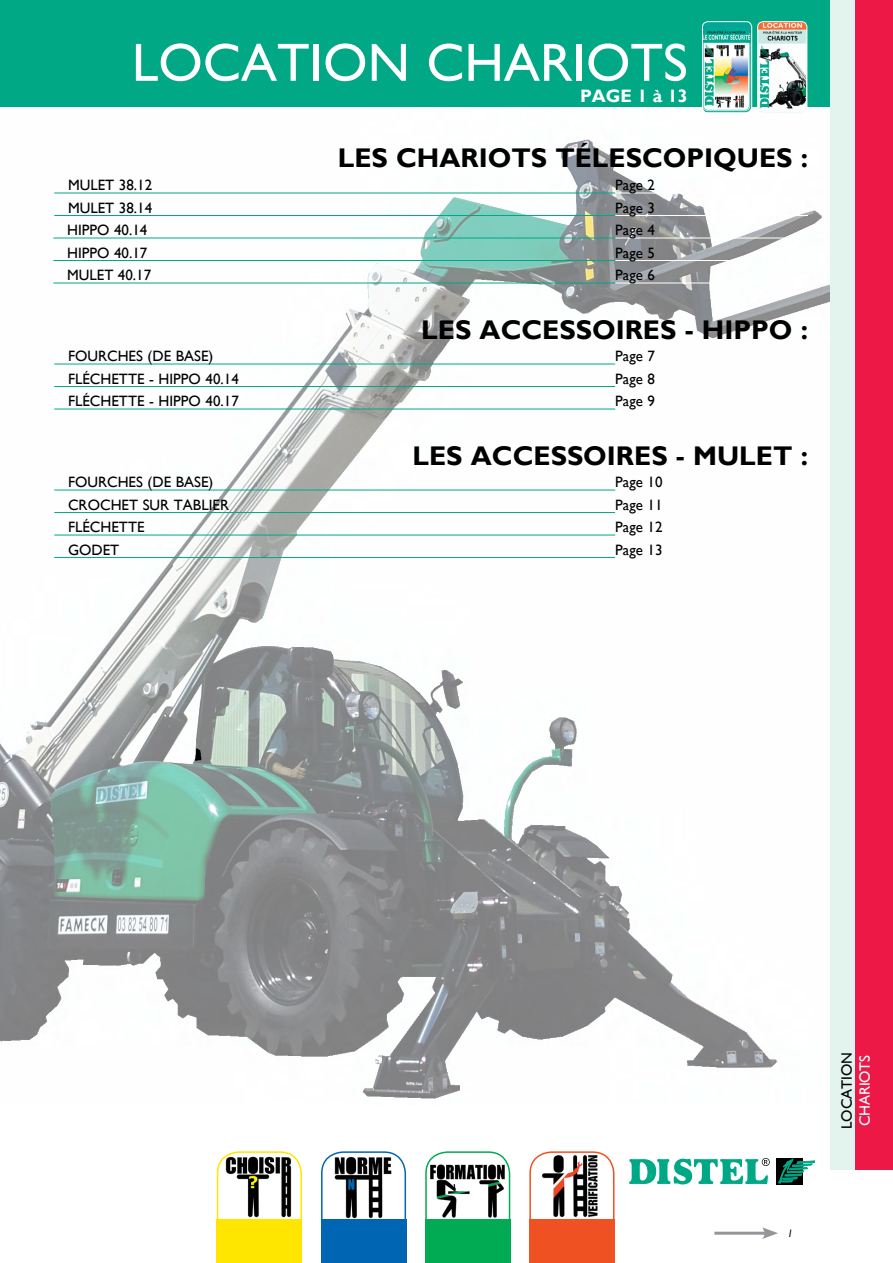
<style>
.page{position:relative;width:893px;height:1263px;background:#fff}
.page>*{position:absolute;margin:0;border:0;box-sizing:border-box;transform-origin:0 0}
.t1{font:54px "Gill Sans";color:#fff}
.t2{font:700 27px "Gill Sans";color:#000}
.t3{font:700 18px "Gill Sans";color:#fff}
.t4{font:15px "Gill Sans";color:#000}
.t5{font:15px "Gill Sans";letter-spacing:-.015em;color:#fff}
.t6{font:italic 10.5px "Gill Sans";color:#000}
</style>
<div class="page">
<img style="left:0;top:106px;width:829px;height:993px">
<div style="left:776px;top:1158px;width:26px;height:26px;background:#000"></div>
<svg style="left:778px;top:1159px;width:37px;height:24px"></svg>
<svg style="left:628px;top:1158px;width:142px;height:27px"></svg>
<hr style="left:714px;top:1232px;width:54px;height:3px;background:#939598">
<svg style="left:762px;top:1227px;width:16px;height:12px"></svg>
<div style="left:0;top:0;width:830px;height:106px;background:#00a886"></div>
<img style="left:758px;top:22px;width:49px;height:91px">
<div style="left:757px;top:21px;width:50px;height:93px;border:1px solid #fff;border-radius:6px"></div>
<img style="left:702px;top:22px;width:50px;height:91px">
<div style="left:702px;top:21px;width:50px;height:93px;border:1px solid #fff;border-radius:6px"></div>
<hr style="left:54px;top:193px;width:561px;height:1px;background:#00a886">
<hr style="left:615px;top:193px;width:193px;height:1px;background:#fff">
<hr style="left:21px;top:215px;width:33px;height:1px;background:#fff">
<hr style="left:54px;top:215px;width:561px;height:1px;background:#00a886">
<hr style="left:615px;top:215px;width:193px;height:1px;background:#fff">
<hr style="left:21px;top:238px;width:32px;height:1px;background:#fff">
<hr style="left:53px;top:238px;width:562px;height:1px;background:#00a886">
<hr style="left:615px;top:238px;width:193px;height:1px;background:#fff">
<hr style="left:21px;top:260px;width:32px;height:1px;background:#fff">
<hr style="left:53px;top:260px;width:562px;height:1px;background:#00a886">
<hr style="left:615px;top:260px;width:193px;height:1px;background:#fff">
<hr style="left:21px;top:283px;width:32px;height:1px;background:#fff">
<hr style="left:53px;top:283px;width:562px;height:1px;background:#00a886">
<hr style="left:615px;top:283px;width:193px;height:1px;background:#fff">
<hr style="left:54px;top:364px;width:561px;height:1px;background:#00a886">
<hr style="left:615px;top:364px;width:193px;height:1px;background:#fff">
<hr style="left:21px;top:386px;width:33px;height:1px;background:#fff">
<hr style="left:54px;top:386px;width:561px;height:1px;background:#00a886">
<hr style="left:615px;top:386px;width:193px;height:1px;background:#fff">
<hr style="left:21px;top:408px;width:33px;height:2px;background:#fff">
<hr style="left:54px;top:409px;width:561px;height:1px;background:#00a886">
<hr style="left:615px;top:409px;width:193px;height:1px;background:#fff">
<hr style="left:54px;top:490px;width:561px;height:1px;background:#00a886">
<hr style="left:615px;top:490px;width:193px;height:1px;background:#fff">
<hr style="left:21px;top:512px;width:33px;height:1px;background:#fff">
<hr style="left:54px;top:512px;width:561px;height:1px;background:#00a886">
<hr style="left:615px;top:512px;width:193px;height:1px;background:#fff">
<hr style="left:21px;top:534px;width:33px;height:2px;background:#fff">
<hr style="left:54px;top:535px;width:561px;height:1px;background:#00a886">
<hr style="left:615px;top:535px;width:193px;height:1px;background:#fff">
<hr style="left:21px;top:557px;width:33px;height:1px;background:#fff">
<hr style="left:54px;top:557px;width:561px;height:1px;background:#00a886">
<hr style="left:615px;top:557px;width:193px;height:1px;background:#fff">
<img style="left:430px;top:1163px;width:77px;height:55px">
<div style="left:425px;top:1151px;width:85px;height:89px;border:2px solid #00ab54;border-radius:21px"></div>
<img style="left:224px;top:1155px;width:68px;height:63px">
<div style="left:217px;top:1151px;width:85px;height:89px;border:2px solid #ffe600;border-radius:21px"></div>
<img style="left:334px;top:1154px;width:58px;height:64px">
<div style="left:321px;top:1151px;width:85px;height:89px;border:2px solid #0066b3;border-radius:21px"></div>
<img style="left:542px;top:1154px;width:59px;height:63px">
<div style="left:529px;top:1151px;width:85px;height:89px;border:2px solid #f05123;border-radius:21px"></div>
<div style="left:217px;top:1219px;width:85px;height:44px;background:#ffe600"></div>
<div style="left:321px;top:1219px;width:85px;height:44px;background:#0066b3"></div>
<div style="left:425px;top:1219px;width:85px;height:44px;background:#00ab54"></div>
<div style="left:529px;top:1219px;width:85px;height:44px;background:#f05123"></div>
<div style="left:830px;top:0;width:63px;height:1169px;background:#e3f3ee"></div>
<div style="left:855px;top:0;width:38px;height:1169px;background:#ed1846"></div>
<h1 class="t1" style="left:132px;top:31px;width:557px">LOCATION CHARIOTS</h1>
<p class="t3" style="left:580px;top:85px;width:109px">PAGE 1 à 13</p>
<h2 class="t2" style="left:338px;top:142px;width:472px">LES CHARIOTS TÉLESCOPIQUES :</h2>
<p class="t4" style="left:68px;top:176px;width:86px">MULET 38.12</p>
<p class="t4" style="left:615px;top:176px;width:41px">Page 2</p>
<p class="t4" style="left:68px;top:199px;width:86px">MULET 38.14</p>
<p class="t4" style="left:615px;top:199px;width:41px">Page 3</p>
<p class="t4" style="left:67px;top:221px;width:82px">HIPPO 40.14</p>
<p class="t4" style="left:615px;top:221px;width:41px">Page 4</p>
<p class="t4" style="left:67px;top:244px;width:82px">HIPPO 40.17</p>
<p class="t4" style="left:615px;top:244px;width:41px">Page 5</p>
<p class="t4" style="left:67px;top:266px;width:86px">MULET 40.17</p>
<p class="t4" style="left:615px;top:266px;width:41px">Page 6</p>
<h2 class="t2" style="left:421px;top:313px;width:388px">LES ACCESSOIRES - HIPPO :</h2>
<p class="t4" style="left:68px;top:347px;width:147px">FOURCHES (DE BASE)</p>
<p class="t4" style="left:615px;top:347px;width:41px">Page 7</p>
<p class="t4" style="left:68px;top:370px;width:172px">FLÉCHETTE - HIPPO 40.14</p>
<p class="t4" style="left:615px;top:370px;width:41px">Page 8</p>
<p class="t4" style="left:68px;top:392px;width:172px">FLÉCHETTE - HIPPO 40.17</p>
<p class="t4" style="left:615px;top:392px;width:41px">Page 9</p>
<h2 class="t2" style="left:412px;top:439px;width:397px">LES ACCESSOIRES - MULET :</h2>
<p class="t4" style="left:68px;top:473px;width:147px">FOURCHES (DE BASE)</p>
<p class="t4" style="left:615px;top:473px;width:49px">Page 10</p>
<p class="t4" style="left:68px;top:496px;width:163px">CROCHET SUR TABLIER</p>
<p class="t4" style="left:615px;top:496px;width:49px">Page 11</p>
<p class="t4" style="left:68px;top:518px;width:78px">FLÉCHETTE</p>
<p class="t4" style="left:615px;top:518px;width:49px">Page 12</p>
<p class="t4" style="left:68px;top:541px;width:53px">GODET</p>
<p class="t4" style="left:615px;top:541px;width:49px">Page 13</p>
<p class="t6" style="left:787px;top:1227px;width:7px">1</p>
<p class="t4" style="left:838px;top:1129px;width:79px;rotate:-90deg">LOCATION</p>
<p class="t5" style="left:856px;top:1126px;width:73px;rotate:-90deg">CHARIOTS</p>
</div>
